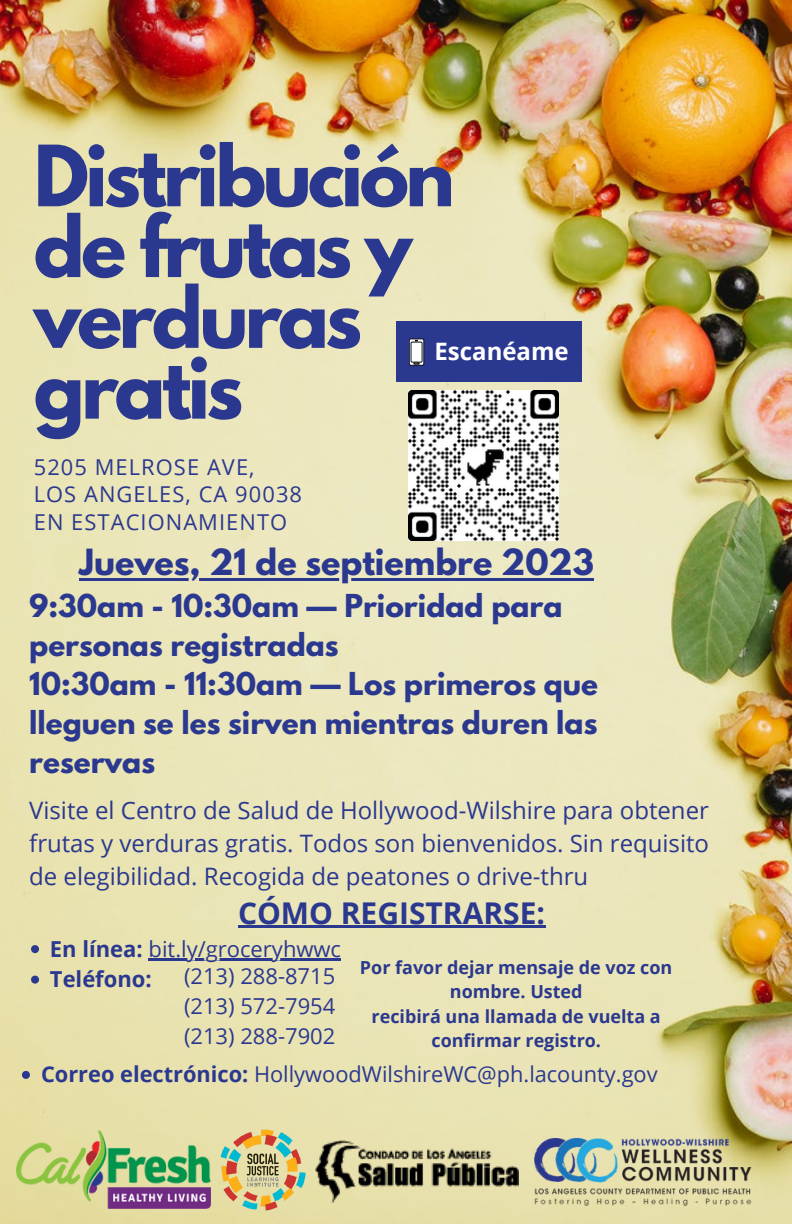
<style>
.page{position:relative;width:792px;height:1224px;background:#fff}
.page>*{position:absolute;margin:0;border:0;box-sizing:border-box;transform-origin:0 0}
.t1{font:700 74.8px/70.8px "League Spartan";letter-spacing:-.05em;color:#2b388f}
.t2{font:700 32px "League Spartan";color:#2b388f}
.t3{font:700 30px "Open Sans";color:#2b388f}
.t4{font:700 28px/39px "League Spartan";color:#2b388f}
.t5{font:24px/33px "Open Sans";color:#2b388f;text-align:justify}
.t6{font:700 24px "Open Sans";color:#fff}
.t7{font:22px "Open Sans";color:#2b388f}
.t8{font:700 22px "Open Sans";color:#2b388f}
.t9{font:21.8px "Open Sans";color:#2b388f}
.t10{font:21.8px "Open Sans";letter-spacing:.05em;color:#2b388f}
.t11{font:700 18px/24.2px "Open Sans";color:#2b388f;text-align:center}
.s1{font-weight:700}
</style>
<div class="page">
<img style="left:0;top:0;width:792px;height:1224px">
<img style="left:17px;top:1131px;width:193px;height:78px">
<img style="left:211px;top:1120px;width:105px;height:100px">
<img style="left:534px;top:1138px;width:219px;height:68px">
<svg style="left:31px;top:945px;width:8px;height:8px"></svg>
<hr style="left:149px;top:958px;width:192px;height:2px;background:#2b388f">
<svg style="left:31px;top:976px;width:8px;height:8px"></svg>
<hr style="left:238px;top:925px;width:307px;height:3px;background:#2b388f">
<div style="left:396px;top:321px;width:186px;height:61px;background:#2b388f"></div>
<svg style="left:409px;top:339px;width:15px;height:26px"></svg>
<div style="left:409px;top:339px;width:15px;height:27px;border:1px solid #0a1015;border-radius:2px"></div>
<div style="left:411px;top:342px;width:11px;height:20px;background:#fff"></div>
<div style="left:411px;top:342px;width:11px;height:20px;border:1px solid #0a1015"></div>
<hr style="left:79px;top:578px;width:15px;height:3px;background:#2b388f">
<hr style="left:94px;top:578px;width:500px;height:3px;background:#2b388f">
<img style="left:316px;top:1140px;width:202px;height:63px">
<img style="left:409px;top:390px;width:150px;height:150px">
<svg style="left:22px;top:1071px;width:8px;height:8px"></svg>
<p class="t1" style="left:34px;top:150px;width:422px">Distribución de frutas y verduras gratis</p>
<p class="t10" style="left:34px;top:452px;width:222px">5205 MELROSE AVE,</p>
<p class="t10" style="left:34px;top:479px;width:270px">LOS ANGELES, CA 90038</p>
<p class="t10" style="left:34px;top:506px;width:255px">EN ESTACIONAMIENTO</p>
<p class="t6" style="left:435px;top:334px;width:136px">Escanéame</p>
<p class="t2" style="left:79px;top:546px;width:516px">Jueves, 21 de septiembre 2023</p>
<p class="t4" style="left:29px;top:590px;width:535px">9:30am - 10:30am — Prioridad para personas registradas</p>
<p class="t4" style="left:29px;top:668px;width:570px;text-align:justify">10:30am - 11:30am — Los primeros que lleguen se les sirven mientras duren las reservas</p>
<p class="t5" style="left:29px;top:793px;width:681px">Visite el Centro de Salud de Hollywood-Wilshire para obtener frutas y verduras gratis. Todos son bienvenidos. Sin requisito de elegibilidad. Recogida de peatones o drive-thru</p>
<p class="t3" style="left:238px;top:892px;width:309px">CÓMO REGISTRARSE:</p>
<p class="t7" style="left:50px;top:933px;width:293px"><span class="s1">En línea:</span> bit.ly/groceryhwwc</p>
<p class="t8" style="left:50px;top:964px;width:103px">Teléfono:</p>
<p class="t11" style="left:360px;top:955px;width:314px">Por favor dejar mensaje de voz con nombre. Usted</p>
<p class="t11" style="left:372px;top:1004px;width:291px">recibirá una llamada de vuelta a</p>
<p class="t11" style="left:431px;top:1028px;width:171px">confirmar registro.</p>
<p class="t7" style="left:184px;top:960px;width:153px">(213) 288-8715</p>
<p class="t7" style="left:184px;top:990px;width:153px">(213) 572-7954</p>
<p class="t7" style="left:184px;top:1020px;width:153px">(213) 288-7902</p>
<p class="t9" style="left:41px;top:1059px;width:618px"><span class="s1">Correo electrónico:</span> HollywoodWilshireWC@ph.lacounty.gov</p>
</div>
